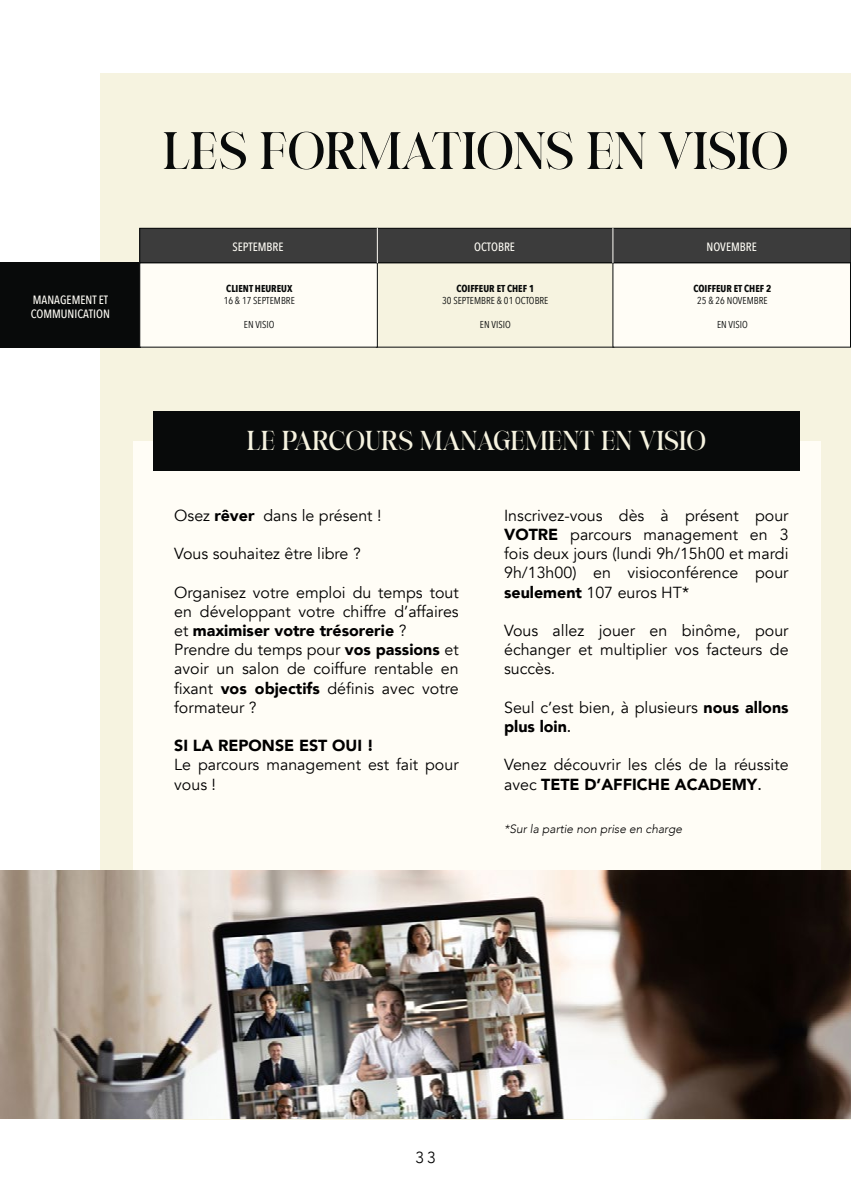
<style>
.page{position:relative;width:851px;height:1191px;background:#fff}
.page>*{position:absolute;margin:0;border:0;box-sizing:border-box;transform-origin:0 0}
.t1{font:50px "Felgine";letter-spacing:-.01em;color:#080a0a}
.t2{font:26px "Felgine";letter-spacing:-.01em;color:#f6f3e0}
.t3{font:16px/19.2px "Avenir";color:#000}
.t4{font:900 16px "Avenir";color:#000}
.t5{font:300 16px "Avenir";color:#000}
.t6{font:500 12px/14.4px "Avenir Next Condensed";color:#fffdf6}
.t7{font:italic 300 12px "Avenir";color:#000}
.t8{font:10px "Avenir Next Condensed";color:#080a0a}
.t9{font:700 10px "Avenir Next Condensed";color:#080a0a}
.s1{font-weight:900}
.s2{font-weight:500}
</style>
<div class="page">
<div style="left:100px;top:73px;width:750px;height:1046px;background:#f6f3e0"></div>
<div style="left:612px;top:262px;width:238px;height:86px;background:#fffdf6"></div>
<div style="left:0;top:262px;width:141px;height:86px;background:#080a0a"></div>
<div style="left:133px;top:441px;width:687px;height:449px;background:#fffdf6"></div>
<div style="left:139px;top:262px;width:239px;height:86px;background:#fffdf6;border:1px solid #080a0a"></div>
<div style="left:140px;top:228px;width:710px;height:35px;background:#3c3c3c"></div>
<div style="left:139px;top:228px;width:711px;height:35px;border:1px solid #080a0a"></div>
<hr style="left:377px;top:228px;width:1px;height:35px;background:#fffdf6">
<hr style="left:612px;top:228px;width:1px;height:35px;background:#fffdf6">
<img style="left:0;top:870px;width:850px;height:248px">
<div style="left:153px;top:411px;width:646px;height:59px;background:#080a0a"></div>
<p class="t6" style="left:31px;top:292px;width:81px">MANAGEMENT ET<br>COMMUNICATION</p>
<h1 class="t1" style="left:163px;top:119px;width:627px">LES FORMATIONS EN VISIO</h1>
<p class="t6" style="left:232px;top:240px;width:53px">SEPTEMBRE</p>
<p class="t6" style="left:474px;top:240px;width:42px">OCTOBRE</p>
<p class="t6" style="left:706px;top:240px;width:52px">NOVEMBRE</p>
<p class="t9" style="left:226px;top:283px;width:68px">CLIENT HEUREUX</p>
<p class="t8" style="left:224px;top:292px;width:73px">16 &amp; 17 SEPTEMBRE</p>
<p class="t8" style="left:244px;top:316px;width:32px">EN VISIO</p>
<p class="t9" style="left:456px;top:283px;width:79px">COIFFEUR ET CHEF 1</p>
<p class="t8" style="left:442px;top:292px;width:108px">30 SEPTEMBRE &amp; 01 OCTOBRE</p>
<p class="t8" style="left:480px;top:316px;width:32px">EN VISIO</p>
<p class="t9" style="left:693px;top:283px;width:79px">COIFFEUR ET CHEF 2</p>
<p class="t8" style="left:697px;top:292px;width:72px">25 &amp; 26 NOVEMBRE</p>
<p class="t8" style="left:717px;top:316px;width:32px">EN VISIO</p>
<h2 class="t2" style="left:247px;top:424px;width:461px">LE PARCOURS MANAGEMENT EN VISIO</h2>
<p class="t3" style="left:174px;top:506px;width:209px">Osez <span class="s1">rêver</span> dans le présent !</p>
<p class="t3" style="left:174px;top:544px;width:188px">Vous souhaitez être libre ?</p>
<p class="t3" style="left:174px;top:583px;width:286px">Organisez votre emploi du temps tout en développant votre chiffre d’affaires et <span class="s1">maximiser votre trésorerie</span> ?<br>Prendre du temps pour <span class="s1">vos passions</span> et avoir un salon de coiffure rentable en fixant <span class="s1">vos objectifs</span> définis avec votre formateur ?</p>
<p class="t4" style="left:174px;top:732px;width:201px">SI LA REPONSE EST OUI !</p>
<p class="t3" style="left:174px;top:755px;width:286px">Le parcours management est fait pour vous !</p>
<p class="t3" style="left:504px;top:506px;width:286px;text-align:justify">Inscrivez-vous dès à présent pour <span class="s1">VOTRE</span> parcours management en 3 fois deux jours (lundi 9h/15h00 et mardi 9h/13h00) en visioconférence pour <span class="s1">seulement</span> 107 euros HT*</p>
<p class="t3" style="left:504px;top:621px;width:286px;text-align:justify">Vous allez jouer en binôme, pour échanger et multiplier vos facteurs de succès.</p>
<p class="t3" style="left:504px;top:698px;width:286px">Seul c’est bien, à plusieurs <span class="s1">nous allons plus loin</span><span class="s2">.</span></p>
<p class="t3" style="left:504px;top:755px;width:286px">Venez découvrir les clés de la réussite avec <span class="s1">TETE D’AFFICHE ACADEMY</span><span class="s2">.</span></p>
<p class="t7" style="left:504px;top:822px;width:180px">*Sur la partie non prise en charge</p>
<p class="t5" style="left:415px;top:1147px;width:21px">33</p>
</div>
